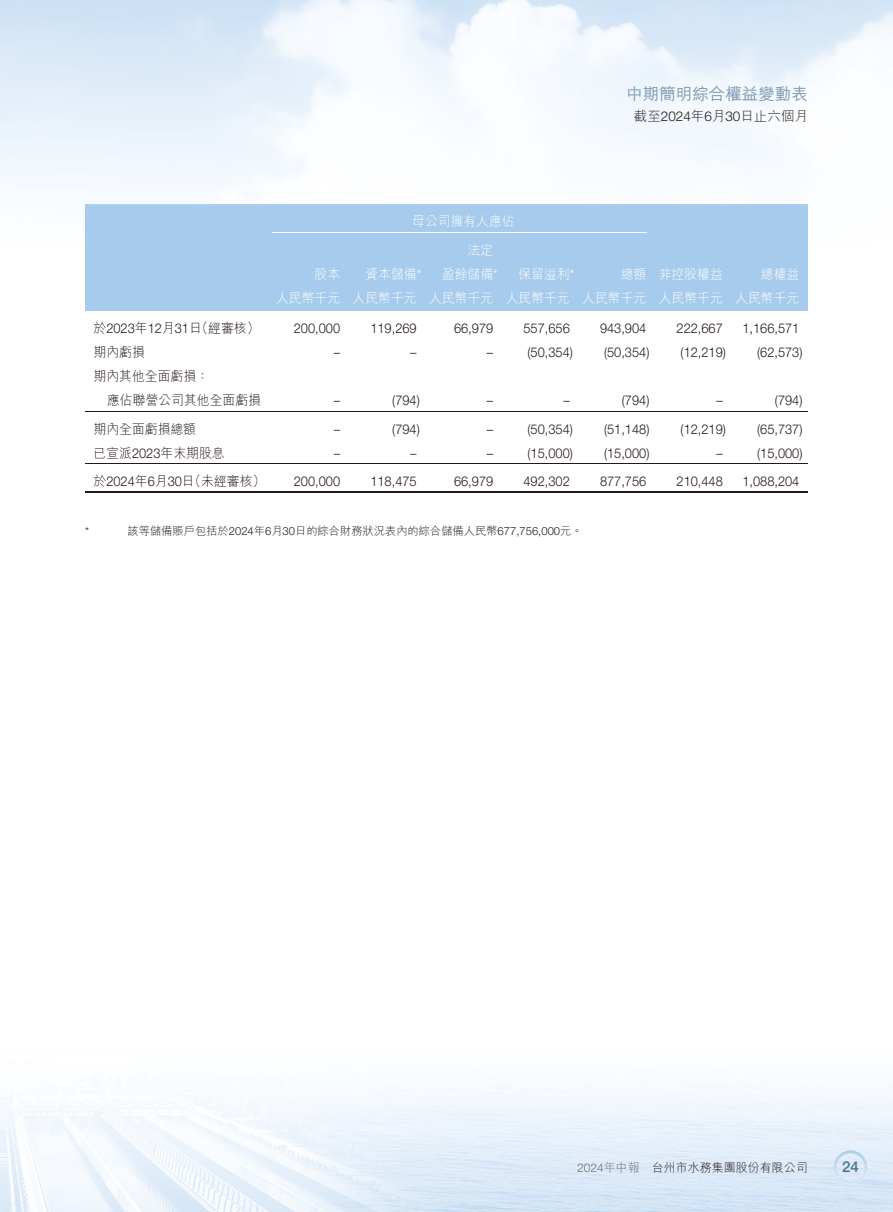
<style>
.page{position:relative;width:893px;height:1212px;background:#fff}
.page>*{position:absolute;margin:0;border:0;box-sizing:border-box;transform-origin:0 0}
.t1{font:16.5px "M Hei HK Medium E Ten B5 H";color:#7e9ab2}
.t2{font:500 15px "Helvetica Neue LT Std";color:#497290}
.t3{font:300 13.5px "Helvetica Neue LT Std";color:#231916;scale:.95 1}
.t4{font:13.5px/24px "M Hei HK Light E Ten B5 H";color:#231916;scale:.95 1}
.t5{font:13.5px/24px "M Hei HK Light E Ten B5 H";color:#fff;scale:.95 1}
.t6{font:13.5px "M Hei HK Light E Ten B5 H";color:#231916}
.t7{font:12px "M Hei HK Light E Ten B5 H";color:#231916}
.t8{font:11.25px "M Hei HK Light E Ten B5 H";color:#231916}
.t9{font:300 11.25px "Helvetica Neue LT Std";color:#231916}
.s1{font-family:"Helvetica Neue LT Std";font-weight:300}
.s2{font-family:"Helvetica Neue LT Std";font-weight:300;color:#717171}
.s3{color:#717171}
</style>
<div class="page">
<img style="left:0;top:0;width:893px;height:1212px">
<img style="left:833px;top:1150px;width:34px;height:34px">
<div style="left:85px;top:204px;width:723px;height:107px;background:#a6cbec"></div>
<hr style="left:272px;top:232px;width:374px;height:1px;background:#fff">
<hr style="left:85px;top:411px;width:723px;height:1px;background:#231916">
<hr style="left:85px;top:463px;width:723px;height:1px;background:#231916">
<hr style="left:85px;top:491px;width:723px;height:2px;background:#231916">
<p class="t5" style="left:412px;top:211px;width:109px">母公司擁有人應佔</p>
<p class="t1" style="left:626px;top:87px;width:183px">中期簡明綜合權益變動表</p>
<p class="t6" style="left:634px;top:111px;width:176px">截至<span class="s1">2024</span>年<span class="s1">6</span>月<span class="s1">30</span>日止六個月</p>
<p class="t5" style="left:442px;top:240px;width:60px;text-indent:26px">法定盈餘儲備<span class="s1">*</span></p>
<p class="t5" style="left:315px;top:264px;width:28px">股本</p>
<p class="t5" style="left:365px;top:264px;width:60px">資本儲備<span class="s1">*</span></p>
<p class="t5" style="left:518px;top:264px;width:60px">保留溢利<span class="s1">*</span></p>
<p class="t5" style="left:621px;top:264px;width:109px">總額 非控股權益</p>
<p class="t5" style="left:276px;top:264px;width:552px;text-align:right">總權益<br>人民幣千元 人民幣千元 人民幣千元 人民幣千元 人民幣千元 人民幣千元 人民幣千元</p>
<p class="t4" style="left:94px;top:318px;width:176px">於<span class="s1">2023</span>年<span class="s1">12</span>月<span class="s1">31</span>日（經審核）</p>
<p class="t3" style="left:294px;top:324px;width:50px">200,000</p>
<p class="t3" style="left:370px;top:324px;width:50px">119,269</p>
<p class="t3" style="left:454px;top:324px;width:43px">66,979</p>
<p class="t3" style="left:523px;top:324px;width:50px">557,656</p>
<p class="t3" style="left:600px;top:324px;width:50px">943,904</p>
<p class="t3" style="left:676px;top:324px;width:50px">222,667</p>
<p class="t3" style="left:742px;top:324px;width:62px">1,166,571</p>
<p class="t4" style="left:94px;top:342px;width:55px">期內虧損</p>
<p class="t3" style="left:334px;top:348px;width:8px">–</p>
<p class="t3" style="left:410px;top:348px;width:8px">–</p>
<p class="t3" style="left:487px;top:348px;width:8px">–</p>
<p class="t3" style="left:527px;top:348px;width:49px">(50,354)</p>
<p class="t3" style="left:604px;top:348px;width:49px">(50,354)</p>
<p class="t3" style="left:681px;top:348px;width:49px">(12,219)</p>
<p class="t3" style="left:757px;top:348px;width:49px">(62,573)</p>
<p class="t4" style="left:107px;top:366px;width:163px;text-indent:-14px">期內其他全面虧損：<br>應佔聯營公司其他全面虧損</p>
<p class="t3" style="left:334px;top:396px;width:8px">–</p>
<p class="t3" style="left:392px;top:396px;width:31px">(794)</p>
<p class="t3" style="left:487px;top:396px;width:8px">–</p>
<p class="t3" style="left:563px;top:396px;width:8px">–</p>
<p class="t3" style="left:622px;top:396px;width:31px">(794)</p>
<p class="t3" style="left:716px;top:396px;width:8px">–</p>
<p class="t3" style="left:775px;top:396px;width:31px">(794)</p>
<p class="t4" style="left:94px;top:419px;width:109px">期內全面虧損總額</p>
<p class="t3" style="left:334px;top:424px;width:8px">–</p>
<p class="t3" style="left:392px;top:424px;width:31px">(794)</p>
<p class="t3" style="left:487px;top:424px;width:8px">–</p>
<p class="t3" style="left:527px;top:424px;width:49px">(50,354)</p>
<p class="t3" style="left:604px;top:424px;width:49px">(51,148)</p>
<p class="t3" style="left:681px;top:424px;width:49px">(12,219)</p>
<p class="t3" style="left:757px;top:424px;width:49px">(65,737)</p>
<p class="t4" style="left:94px;top:443px;width:140px">已宣派<span class="s1">2023</span>年末期股息</p>
<p class="t3" style="left:334px;top:448px;width:8px">–</p>
<p class="t3" style="left:410px;top:448px;width:8px">–</p>
<p class="t3" style="left:487px;top:448px;width:8px">–</p>
<p class="t3" style="left:527px;top:448px;width:49px">(15,000)</p>
<p class="t3" style="left:604px;top:448px;width:49px">(15,000)</p>
<p class="t3" style="left:716px;top:448px;width:8px">–</p>
<p class="t3" style="left:757px;top:448px;width:49px">(15,000)</p>
<p class="t4" style="left:94px;top:471px;width:182px">於<span class="s1">2024</span>年<span class="s1">6</span>月<span class="s1">30</span>日（未經審核）</p>
<p class="t3" style="left:294px;top:477px;width:50px">200,000</p>
<p class="t3" style="left:370px;top:477px;width:50px">118,475</p>
<p class="t3" style="left:454px;top:477px;width:43px">66,979</p>
<p class="t3" style="left:523px;top:477px;width:50px">492,302</p>
<p class="t3" style="left:600px;top:477px;width:50px">877,756</p>
<p class="t3" style="left:676px;top:477px;width:50px">210,448</p>
<p class="t3" style="left:742px;top:477px;width:62px">1,088,204</p>
<p class="t9" style="left:85px;top:527px;width:5px">*</p>
<p class="t8" style="left:128px;top:526px;width:457px">該等儲備賬戶包括於<span class="s1">2024</span>年<span class="s1">6</span>月<span class="s1">30</span>日的綜合財務狀況表內的綜合儲備人民幣<span class="s1">677,756,000</span>元。</p>
<p class="t7" style="left:577px;top:1163px;width:232px"><span class="s2">2024</span><span class="s3">年中報</span> 台州市水務集團股份有限公司</p>
<p class="t2" style="left:842px;top:1161px;width:18px">24</p>
</div>
